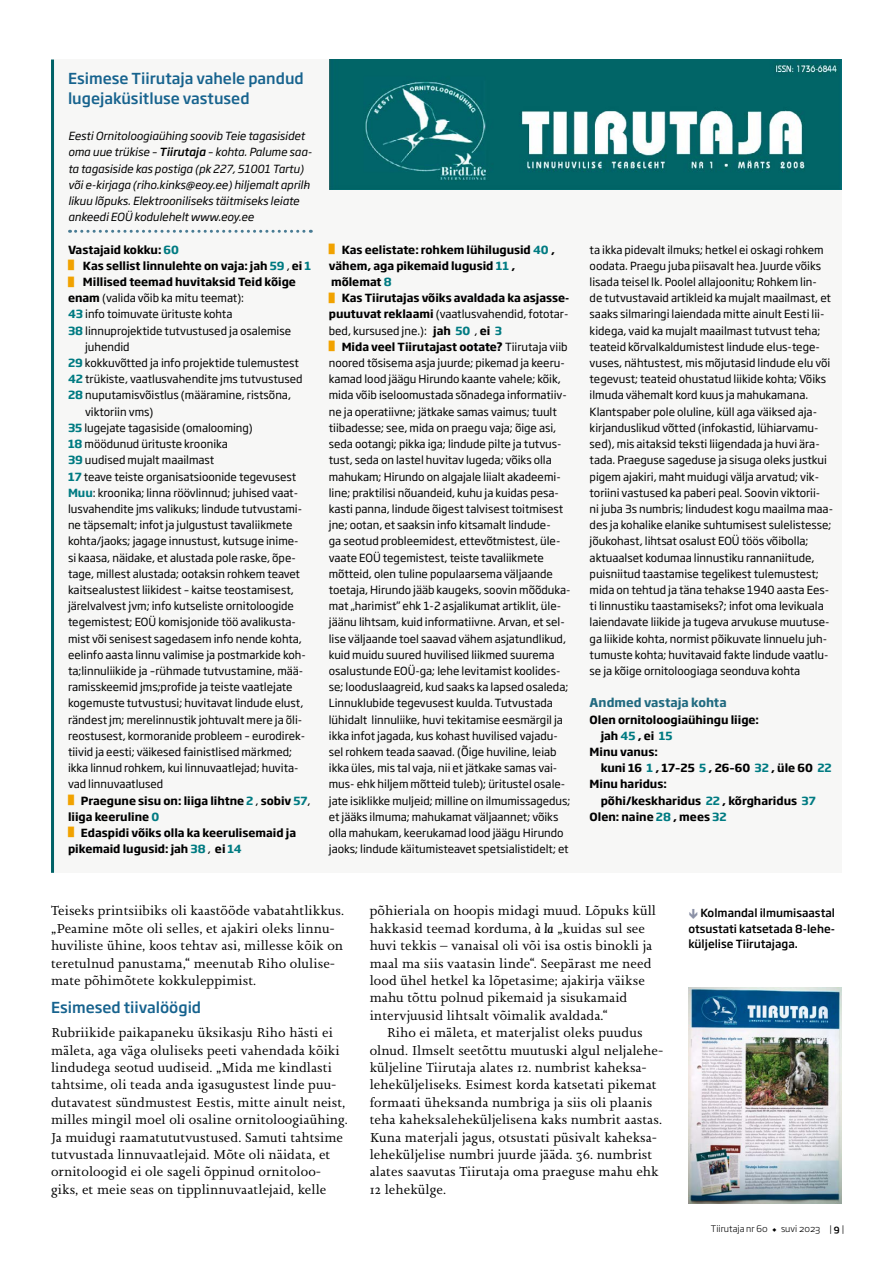
<style>
.page{position:relative;width:893px;height:1263px;background:#fff}
.page>*{position:absolute;margin:0;border:0;box-sizing:border-box;transform-origin:0 0}
.Pealkiri_1{font:500 15px/19.5px "Soho Gothic Pro";color:#17638e}
.Pealkiri_2_alapealki{font:500 15px "Soho Gothic Pro";color:#17638e}
.Tekst_0{font:13.5px/17.4px "Joanna Nova W06";letter-spacing:.005em;color:#000}
.Tekst_taandega{font:13.5px/17.4px "Joanna Nova W06";letter-spacing:.005em;color:#000}
.Paragraph_Style_3{font:700 12px "Soho Gothic Pro";color:#206a80}
.Tekst{font:11.1px/16.2px "Soho Gothic Pro";color:#000}
.Tekst-2{font:700 11.1px/16.2px "Soho Gothic Pro";color:#000}
.Tekst-3{font:italic 11.1px/16.2px "Soho Gothic Pro";color:#000}
.Foto_allkiri_noolega{font:500 11.1px/15.6px "Soho Gothic Pro";color:#000;text-align:justify}
.t1{font:300 9px "Soho Gothic Pro";color:#000}
.s1{font-weight:500}
.s2{color:#007b82}
.s3{font-weight:400}
.s4{font-weight:700;color:#007b82}
.s5{font-weight:700}
.s6{font-style:italic}
.s7{font-family:"Alegreya Sans";font-weight:800}
</style>
<div class="page">
<div style="left:51px;top:60px;width:791px;height:813px;background:#f7f7f6"></div>
<svg style="left:70px;top:230px;width:241px;height:3px"></svg>
<hr style="left:51px;top:60px;width:3px;height:813px;background:#006267">
<img style="left:330px;top:60px;width:512px;height:130px">
<img style="left:688px;top:988px;width:154px;height:215px">
<p class="Pealkiri_1" style="left:68px;top:68px;width:237px">Esimese Tiirutaja vahele pandud lugejaküsitluse vastused</p>
<p class="Tekst-3" style="left:68px;top:127px;width:245px">Eesti Ornitoloogiaühing soovib Teie tagasisidet oma uue trükise – <span class="s1">Tiirutaja</span> – kohta. Palume saa&shy;ta tagasiside kas postiga (pk 227, 51001 Tartu) või e-kirjaga (riho.kinks@eoy.ee) hiljemalt april&shy;likuu lõpuks. Elektrooniliseks täitmiseks leiate ankeedi EOÜ kodulehelt www.eoy.ee</p>
<p class="Tekst-2" style="left:68px;top:241px;width:113px">Vastajaid kokku: <span class="s2">60</span></p>
<p class="Tekst-2" style="left:83px;top:257px;width:230px">Kas sellist linnulehte on vaja: jah <span class="s2">59</span> <span class="s3">,</span> ei <span class="s2">1</span></p>
<p class="Tekst-2" style="left:68px;top:273px;width:229px;text-indent:15px">Millised teemad huvitaksid Teid kõige enam <span class="s3">(valida võib ka mitu teemat):</span></p>
<p class="Tekst" style="left:68px;top:306px;width:166px"><span class="s4">43</span> info toimuvate ürituste kohta</p>
<p class="Tekst" style="left:85px;top:322px;width:208px;text-indent:-17px"><span class="s4">38</span> linnuprojektide tutvustused ja osalemise juhendid</p>
<p class="Tekst" style="left:68px;top:354px;width:232px"><span class="s4">29</span> kokkuvõtted ja info projektide tulemustest</p>
<p class="Tekst" style="left:68px;top:370px;width:236px"><span class="s4">42</span> trükiste, vaatlusvahendite jms tutvustused</p>
<p class="Tekst" style="left:85px;top:387px;width:208px;text-indent:-17px"><span class="s4">28</span> nuputamisvõistlus (määramine, ristsõna, viktoriin vms)</p>
<p class="Tekst" style="left:68px;top:419px;width:186px"><span class="s4">35</span> lugejate tagasiside (omalooming)</p>
<p class="Tekst" style="left:68px;top:435px;width:161px"><span class="s4">18</span> möödunud ürituste kroonika</p>
<p class="Tekst" style="left:68px;top:451px;width:148px"><span class="s4">39</span> uudised mujalt maailmast</p>
<p class="Tekst" style="left:68px;top:468px;width:230px"><span class="s4">17</span> teave teiste organisatsioonide tegevusest</p>
<p class="Tekst" style="left:68px;top:484px;width:239px"><span class="s4">Muu</span>: kroonika; linna röövlinnud; juhised vaat&shy;lusvahendite jms valikuks; lindude tutvustami&shy;ne täpsemalt; infot ja julgustust tavaliikmete kohta/jaoks; jagage innustust, kutsuge inime&shy;si kaasa, näidake, et alustada pole raske, õpe&shy;tage, millest alustada; ootaksin rohkem teavet kaitsealustest liikidest – kaitse teostamisest, järelvalvest jvm; info kutseliste ornitoloogide tegemistest; EOÜ komisjonide töö avalikusta&shy;mist või senisest sagedasem info nende kohta, eelinfo aasta linnu valimise ja postmarkide koh&shy;ta;linnuliikide ja –rühmade tutvustamine, mää&shy;ramisskeemid jms;profide ja teiste vaatlejate kogemuste tutvustusi; huvitavat lindude elust, rändest jm; merelinnustik johtuvalt mere ja õli&shy;reostusest, kormoranide probleem – eurodirek&shy;tiivid ja eesti; väikesed fainistlised märkmed; ikka linnud rohkem, kui linnuvaatlejad; huvita&shy;vad linnuvaatlused</p>
<p class="Tekst-2" style="left:68px;top:791px;width:244px;text-indent:13px">Praegune sisu on: liiga lihtne <span class="s2">2</span> <span class="s3">,</span> sobiv <span class="s2">57</span><span class="s3">, </span>liiga keeruline <span class="s2">0</span></p>
<p class="Tekst-2" style="left:68px;top:824px;width:230px;text-indent:13px">Edaspidi võiks olla ka keerulisemaid ja pikemaid lugusid: jah <span class="s2">38</span> <span class="s3">,</span> ei <span class="s2">14</span></p>
<p class="Tekst-2" style="left:329px;top:241px;width:228px;text-indent:13px">Kas eelistate: rohkem lühilugusid <span class="s2">40</span> , vähem, aga pikemaid lugusid <span class="s2">11</span> , mõlemat <span class="s2">8</span></p>
<p class="Tekst-2" style="left:329px;top:289px;width:242px;text-align:justify;text-indent:13px">Kas Tiirutajas võiks avaldada ka asjasse&shy;puutuvat reklaami <span class="s3">(vaatlusvahendid, fototar&shy;bed, kursused jne.):</span> jah <span class="s2">50</span> <span class="s3">,</span> ei <span class="s2">3</span></p>
<p class="Tekst" style="left:329px;top:338px;width:243px;text-indent:13px"><span class="s5">Mida veel Tiirutajast ootate?</span> Tiirutaja viib noored tõsisema asja juurde; pikemad ja keeru&shy;kamad lood jäägu Hirundo kaante vahele; kõik, mida võib iseloomustada sõnadega informatiiv&shy;ne ja operatiivne; jätkake samas vaimus; tuult tiibadesse; see, mida on praegu vaja; õige asi, seda ootangi; pikka iga; lindude pilte ja tutvus&shy;tust, seda on lastel huvitav lugeda; võiks olla mahukam; Hirundo on algajale liialt akadeemi&shy;line; praktilisi nõuandeid, kuhu ja kuidas pesa&shy;kasti panna, lindude õigest talvisest toitmisest jne; ootan, et saaksin info kitsamalt lindude-<br>ga seotud probleemidest, ettevõtmistest, üle&shy;vaate EOÜ tegemistest, teiste tavaliikmete mõtteid, olen tuline populaarsema väljaande toetaja, Hirundo jääb kaugeks, soovin mõõduka&shy;mat „harimist” ehk 1-2 asjalikumat artiklit, üle&shy;jäänu lihtsam, kuid informatiivne. Arvan, et sel&shy;lise väljaande toel saavad vähem asjatundlikud, kuid muidu suured huvilised liikmed suurema osalustunde EOÜ-ga; lehe levitamist koolides&shy;se; looduslaagreid, kud saaks ka lapsed osaleda; Linnuklubide tegevusest kuulda. Tutvustada lühidalt linnuliike, huvi tekitamise eesmärgil ja ikka infot jagada, kus kohast huvilised vajadu&shy;sel rohkem teada saavad. (Õige huviline, leiab ikka üles, mis tal vaja, nii et jätkake samas vai&shy;mus- ehk hiljem mõtteid tuleb); üritustel osale&shy;jate isiklikke muljeid; milline on ilmumissagedus; et jääks ilmuma; mahukamat väljaannet; võiks olla mahukam, keerukamad lood jäägu Hirundo jaoks; lindude käitumisteavet spetsialistidelt; et</p>
<p class="Tekst" style="left:590px;top:241px;width:245px">ta ikka pidevalt ilmuks; hetkel ei oskagi rohkem oodata. Praegu juba piisavalt hea. Juurde võiks lisada teisel lk. Poolel allajoonitu; Rohkem lin-<br>de tutvustavaid artikleid ka mujalt maailmast, et saaks silmaringi laiendada mitte ainult Eesti lii&shy;kidega, vaid ka mujalt maailmast tutvust teha; teateid kõrvalkaldumistest lindude elus-tege&shy;vuses, nähtustest, mis mõjutasid lindude elu või tegevust; teateid ohustatud liikide kohta; Võiks ilmuda vähemalt kord kuus ja mahukamana.<br>Klantspaber pole oluline, küll aga väiksed aja&shy;kirjanduslikud võtted (infokastid, lühiarvamu&shy;sed), mis aitaksid teksti liigendada ja huvi ära&shy;tada. Praeguse sageduse ja sisuga oleks justkui pigem ajakiri, maht muidugi välja arvatud; vik&shy;toriini vastused ka paberi peal. Soovin viktorii-<br>ni juba 3s numbris; lindudest kogu maailma maa&shy;des ja kohalike elanike suhtumisest sulelistesse; jõukohast, lihtsat osalust EOÜ töös võibolla; aktuaalset kodumaa linnustiku rannaniitude, puisniitud taastamise tegelikest tulemustest; mida on tehtud ja täna tehakse 1940 aasta Ees&shy;ti linnustiku taastamiseks?; infot oma levikuala laiendavate liikide ja tugeva arvukuse muutuse&shy;ga liikide kohta, normist põikuvate linnuelu juh&shy;tumuste kohta; huvitavaid fakte lindude vaatlu&shy;se ja kõige ornitoloogiaga seonduva kohta</p>
<p class="Paragraph_Style_3" style="left:590px;top:693px;width:139px">Andmed vastaja kohta</p>
<p class="Tekst-2" style="left:601px;top:710px;width:160px;text-indent:-11px">Olen ornitoloogiaühingu liige: jah <span class="s2">45</span> , ei <span class="s2">15</span></p>
<p class="Tekst-2" style="left:601px;top:743px;width:233px;text-indent:-11px">Minu vanus:<br>kuni 16 <span class="s2">1</span> , 17–25 <span class="s2">5</span> , 26–60 <span class="s2">32</span> , üle 60 <span class="s2">22</span></p>
<p class="Tekst-2" style="left:601px;top:775px;width:217px;text-indent:-11px">Minu haridus:<br>põhi/keskharidus <span class="s2">22</span> , kõrgharidus <span class="s2">37</span></p>
<p class="Tekst-2" style="left:590px;top:808px;width:139px">Olen: naine <span class="s2">28</span> , mees <span class="s2">32</span></p>
<p class="Tekst_0" style="left:51px;top:902px;width:295px">Teiseks printsiibiks oli kaastööde vabatahtlikkus. „Peamine mõte oli selles, et ajakiri oleks linnu&shy;huviliste ühine, koos tehtav asi, millesse kõik on teretulnud panustama,“ meenutab Riho olulise&shy;mate põhimõtete kokkuleppimist.</p>
<p class="Pealkiri_2_alapealki" style="left:51px;top:996px;width:152px">Esimesed tiivalöögid</p>
<p class="Tekst_0" style="left:51px;top:1024px;width:298px">Rubriikide paikapaneku üksikasju Riho hästi ei mäleta, aga väga oluliseks peeti vahendada kõiki lindudega seotud uudiseid. „Mida me kindlasti tahtsime, oli teada anda igasugustest linde puu&shy;dutavatest sündmustest Eestis, mitte ainult neist, milles mingil moel oli osaline ornitoloogiaühing.<br>Ja muidugi raamatututvustused. Samuti tahtsime tutvustada linnuvaatlejaid. Mõte oli näidata, et ornitoloogid ei ole sageli õppinud ornitoloo&shy;giks, et meie seas on tipplinnuvaatlejaid, kelle</p>
<p class="Tekst_0" style="left:370px;top:902px;width:288px">põhieriala on hoopis midagi muud. Lõpuks küll hakkasid teemad korduma, <span class="s6">à la</span> „kuidas sul see huvi tekkis – vanaisal oli või isa ostis binokli ja maal ma siis vaatasin linde“. Seepärast me need lood ühel hetkel ka lõpetasime; ajakirja väikse mahu tõttu polnud pikemaid ja sisukamaid intervjuusid lihtsalt võimalik avaldada.“</p>
<p class="Tekst_taandega" style="left:370px;top:1024px;width:294px;text-indent:17px">Riho ei mäleta, et materjalist oleks puudus olnud. Ilmselt seetõttu muutuski algul neljalehe&shy;küljeline Tiirutaja alates 12. numbrist kaheksa&shy;leheküljeliseks. Esimest korda katsetati pikemat formaati üheksanda numbriga ja siis oli plaanis teha kaheksaleheküljelisena kaks numbrit aastas.<br>Kuna materjali jagus, otsustati püsivalt kaheksa&shy;leheküljelise numbri juurde jääda. 36. numbrist alates saavutas Tiirutaja oma praeguse mahu ehk 12 lehekülge.</p>
<p class="Foto_allkiri_noolega" style="left:688px;top:904px;width:148px;text-indent:12px">Kolmandal ilmumisaastal otsustati katsetada 8-lehe&shy;küljelise Tiirutajaga.</p>
<p class="t1" style="left:711px;top:1221px;width:135px">Tiirutaja nr 60 <span class="s7">◆</span> suvi 2023 | <span class="s1">9</span> |</p>
</div>
